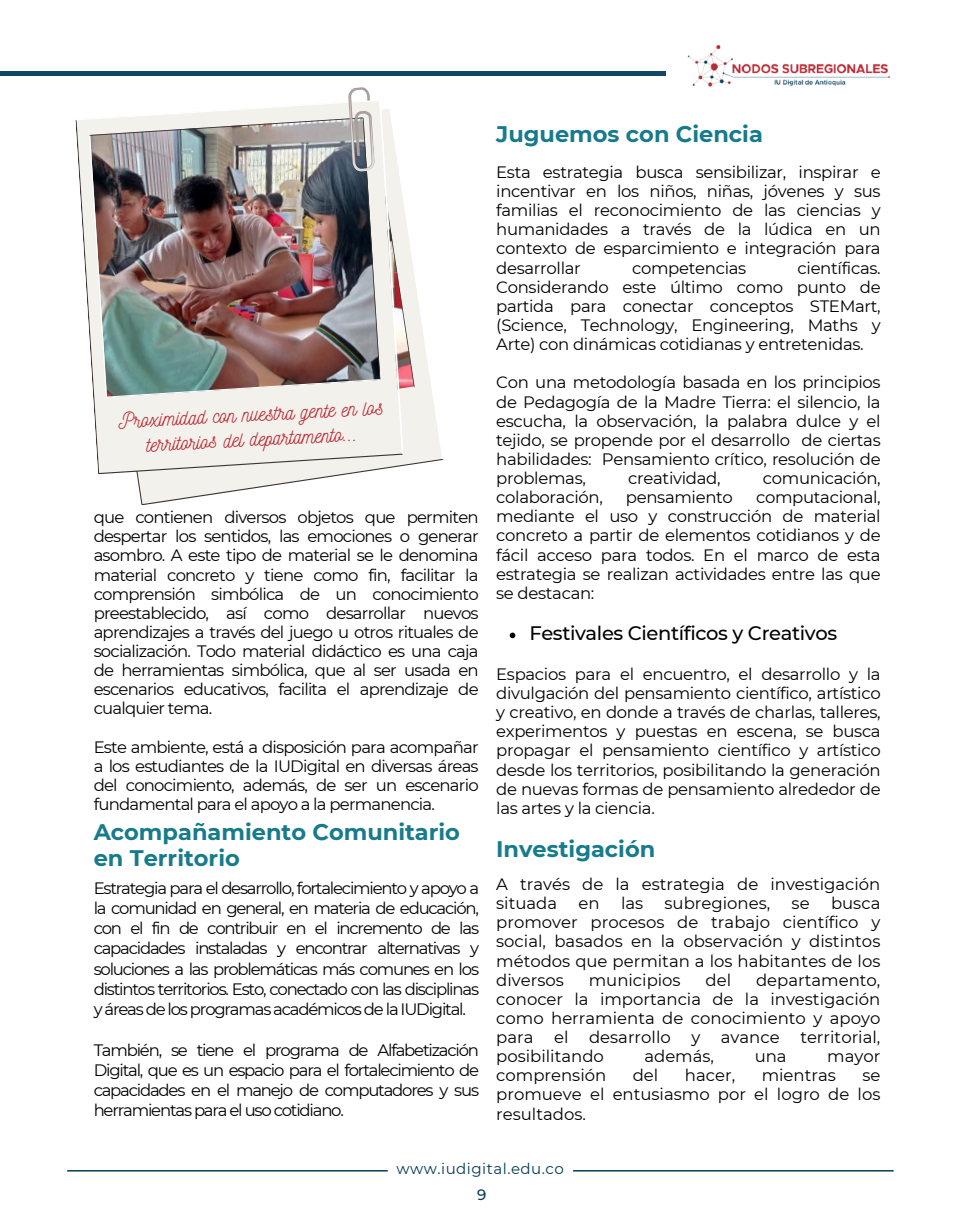
<style>
.page{position:relative;width:960px;height:1230px;background:#fff}
.page>*{position:absolute;margin:0;border:0;box-sizing:border-box;transform-origin:0 0}
.t1{font:700 22.5px/25.8px "Montserrat";color:#177b8b}
.t2{font:21px/24.8px "Nickainley";color:#bd2935;text-align:center}
.t3{font:500 19.5px "Montserrat";letter-spacing:-.02em;color:#000}
.t4{font:16.5px/19.2px "Montserrat";letter-spacing:-.02em;color:#000;text-align:justify}
.t5{font:16.5px/19.2px "Montserrat";color:#000}
.t6{font:15px "Montserrat";letter-spacing:.035em;color:#043d56}
.t7{font:500 15px "Montserrat";color:#043d56}
</style>
<div class="page">
<hr style="left:67px;top:1170px;width:321px;height:1px;background:#043d56">
<hr style="left:573px;top:1170px;width:321px;height:1px;background:#043d56">
<svg style="left:75px;top:120px;width:369px;height:385px"></svg>
<img style="left:76px;top:101px;width:368px;height:358px">
<svg style="left:348px;top:87px;width:26px;height:84px;background:#bdbcbc"></svg>
<svg style="left:510px;top:632px;width:5px;height:6px"></svg>
<img style="left:687px;top:45px;width:203px;height:42px">
<hr style="left:0;top:72px;width:665px;height:3px;background:#104863">
<p class="t2" style="left:118px;top:408px;width:267px;rotate:-3deg">Proximidad con nuestra gente en los territorios del departamento...</p>
<p class="t4" style="left:94px;top:507px;width:386px">que contienen diversos objetos que permiten despertar los sentidos, las emociones o generar asombro. A este tipo de material se le denomina material concreto y tiene como fin, facilitar la comprensión simbólica de un conocimiento preestablecido, así como desarrollar nuevos aprendizajes a través del juego u otros rituales de socialización. Todo material didáctico es una caja de herramientas simbólica, que al ser usada en escenarios educativos, facilita el aprendizaje de cualquier tema.</p>
<p class="t4" style="left:94px;top:737px;width:386px">Este ambiente, está a disposición para acompañar a los estudiantes de la IUDigital en diversas áreas del conocimiento, además, de ser un escenario fundamental para el apoyo a la permanencia.</p>
<h1 class="t1" style="left:94px;top:818px;width:368px">Acompañamiento Comunitario en Territorio</h1>
<p class="t4" style="left:94px;top:877px;width:387px;line-height:20.2px">Estrategia para el desarrollo, fortalecimiento y apoyo a la comunidad en general, en materia de educación, con el fin de contribuir en el incremento de las capacidades instaladas y encontrar alternativas y soluciones a las problemáticas más comunes en los distintos territorios. Esto, conectado con las disciplinas y áreas de los programas académicos de la IUDigital.</p>
<p class="t4" style="left:94px;top:1039px;width:387px;line-height:20.2px">También, se tiene el programa de Alfabetización Digital, que es un espacio para el fortalecimiento de capacidades en el manejo de computadores y sus herramientas para el uso cotidiano.</p>
<h1 class="t1" style="left:496px;top:121px;width:268px">Juguemos con Ciencia</h1>
<p class="t4" style="left:496px;top:162px;width:386px">Esta estrategia busca sensibilizar, inspirar e incentivar en los niños, niñas, jóvenes y sus familias el reconocimiento de las ciencias y humanidades a través de la lúdica en un contexto de esparcimiento e integración para desarrollar</p>
<p class="t4" style="left:496px;top:258px;width:386px;text-indent:301px">científicas.<br>Considerando este último como punto de partida para conectar conceptos STEMart, (Science, Technology, Engineering, Maths y Arte) con dinámicas cotidianas y entretenidas.</p>
<p class="t4" style="left:496px;top:373px;width:386px">Con una metodología basada en los principios de Pedagogía de la Madre Tierra: el silencio, la escucha, la observación, la palabra dulce y el tejido, se propende por el desarrollo de ciertas habilidades: Pensamiento crítico, resolución de problemas,</p>
<p class="t4" style="left:632px;top:258px;width:116px">competencias</p>
<p class="t4" style="left:628px;top:468px;width:94px">creatividad,</p>
<p class="t4" style="left:763px;top:468px;width:119px">comunicación,</p>
<p class="t4" style="left:496px;top:488px;width:386px;text-indent:260px">computacional, mediante el uso y construcción de material concreto a partir de elementos cotidianos y de fácil acceso para todos. En el marco de esta estrategia se realizan actividades entre las que se destacan:</p>
<p class="t3" style="left:529px;top:621px;width:309px">Festivales Científicos y Creativos</p>
<p class="t4" style="left:496px;top:664px;width:386px">Espacios para el encuentro, el desarrollo y la divulgación del pensamiento científico, artístico y creativo, en donde a través de charlas, talleres, experimentos y puestas en escena, se busca propagar el pensamiento científico y artístico desde los territorios, posibilitando la generación de nuevas formas de pensamiento alrededor de las artes y la ciencia.</p>
<p class="t4" style="left:496px;top:488px;width:108px">colaboración,</p>
<p class="t4" style="left:626px;top:488px;width:109px">pensamiento</p>
<h1 class="t1" style="left:496px;top:835px;width:161px">Investigación</h1>
<p class="t5" style="left:496px;top:874px;width:386px">A través de la estrategia de investigación situada</p>
<p class="t4" style="left:496px;top:893px;width:386px;text-indent:335px">busca promover procesos de trabajo científico y social, basados en la observación y distintos métodos que permitan a los habitantes de los diversos</p>
<p class="t4" style="left:578px;top:893px;width:23px">en</p>
<p class="t4" style="left:621px;top:893px;width:24px">las</p>
<p class="t5" style="left:664px;top:893px;width:107px">subregiones,</p>
<p class="t4" style="left:791px;top:893px;width:20px">se</p>
<p class="t4" style="left:496px;top:970px;width:386px;text-indent:260px">departamento, conocer la importancia de la investigación como herramienta de conocimiento y apoyo para el desarrollo y avance territorial, posibilitando</p>
<p class="t5" style="left:589px;top:970px;width:93px">municipios</p>
<p class="t4" style="left:705px;top:970px;width:27px">del</p>
<p class="t4" style="left:644px;top:1046px;width:71px">además,</p>
<p class="t4" style="left:754px;top:1046px;width:33px">una</p>
<p class="t4" style="left:827px;top:1046px;width:55px">mayor</p>
<p class="t5" style="left:496px;top:1065px;width:112px">comprensión</p>
<p class="t4" style="left:633px;top:1065px;width:27px">del</p>
<p class="t4" style="left:685px;top:1065px;width:52px">hacer,</p>
<p class="t5" style="left:761px;top:1065px;width:76px">mientras</p>
<p class="t4" style="left:496px;top:1065px;width:386px;text-indent:366px">se promueve el entusiasmo por el logro de los resultados.</p>
<p class="t6" style="left:396px;top:1159px;width:169px">www.iudigital.edu.co</p>
<p class="t7" style="left:477px;top:1185px;width:11px">9</p>
</div>
